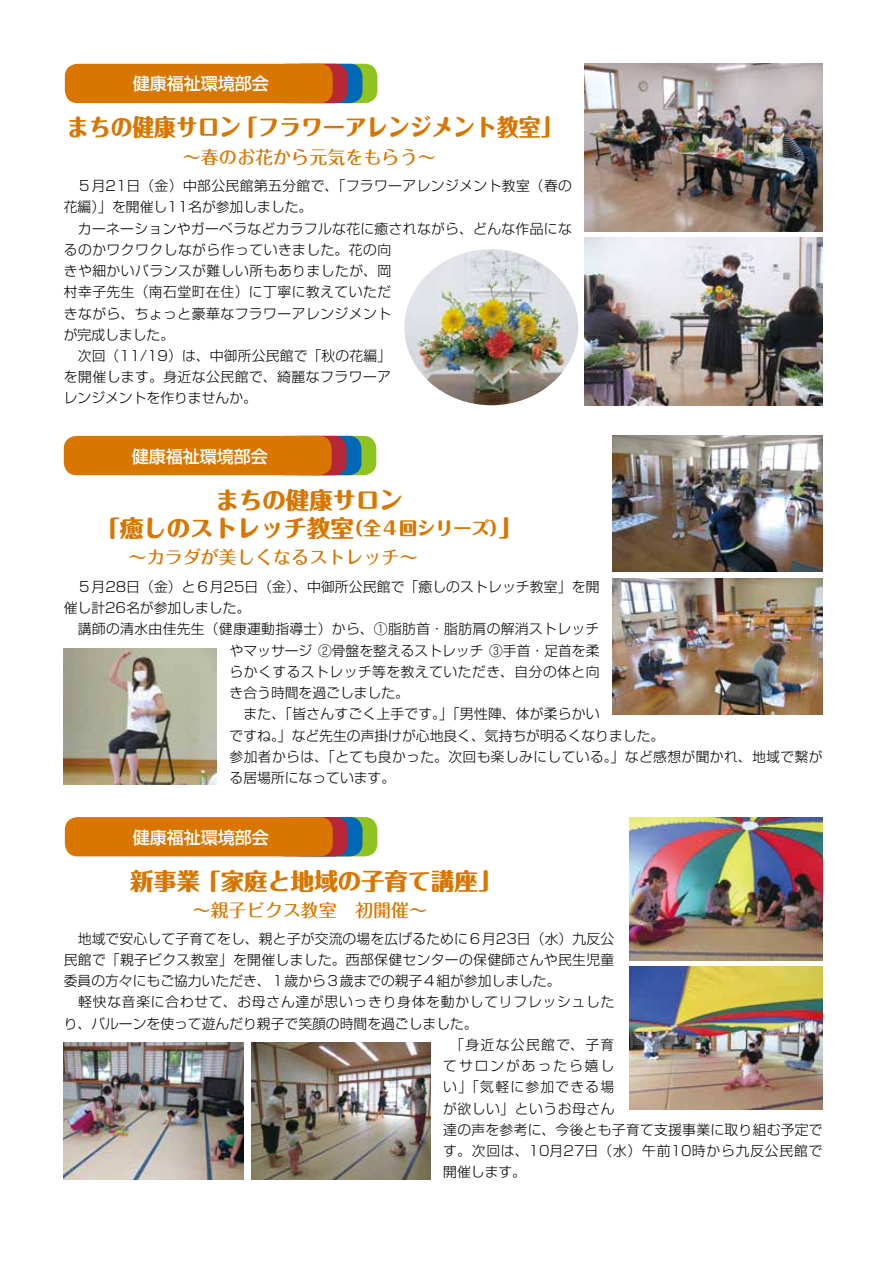
<style>
.page{position:relative;width:893px;height:1263px;background:#fff}
.page>*{position:absolute;margin:0;border:0;box-sizing:border-box;transform-origin:0 0}
.t1{font:800 23.4px/28.7px "Maru Fo Pro";color:#d87600;text-align:center}
.t2{font:800 23.4px "Maru Fo Pro";color:#d87600;scale:.93 1}
.t3{font:500 18px "Maru Fo Pro";color:#d87600}
.t4{font:500 16.95px "Shin Go Pro";color:#fff}
.t5{font:300 13.8px/21.3px "Shin Go Pro";letter-spacing:.025em;color:#000}
.t6{font:300 13.8px "Shin Go Pro";color:#000}
.t7{font:300 13.8px "Shin Go Pro";letter-spacing:.055em;color:#000}
.t8{font:300 13.8px "Shin Go Pro";letter-spacing:.06em;color:#000}
.t9{font:300 13.8px "Shin Go Pro";letter-spacing:.1em;color:#000}
.t10{font:300 13.8px "Shin Go Pro";letter-spacing:.09em;color:#000}
.t11{font:300 13.8px "Shin Go Pro";letter-spacing:.14em;color:#000}
.s1{font-size:18px}
</style>
<div class="page">
<div style="left:303px;top:64px;width:74px;height:39px;background:#8fc31f;border-radius:13px"></div>
<div style="left:288px;top:64px;width:74px;height:39px;background:#0068b7;border-radius:13px"></div>
<div style="left:273px;top:64px;width:75px;height:39px;background:#b72738;border-radius:13px"></div>
<div style="left:65px;top:64px;width:268px;height:39px;background:#d87600;border-radius:13px"></div>
<div style="left:303px;top:817px;width:74px;height:39px;background:#8fc31f;border-radius:13px"></div>
<div style="left:288px;top:817px;width:74px;height:39px;background:#0068b7;border-radius:13px"></div>
<div style="left:273px;top:817px;width:75px;height:39px;background:#b72738;border-radius:13px"></div>
<div style="left:65px;top:817px;width:268px;height:39px;background:#d87600;border-radius:13px"></div>
<img style="left:585px;top:64px;width:238px;height:168px">
<img style="left:585px;top:237px;width:238px;height:168px">
<img style="left:64px;top:1043px;width:179px;height:136px">
<img style="left:251px;top:1043px;width:180px;height:136px">
<img style="left:629px;top:817px;width:194px;height:143px">
<img style="left:629px;top:966px;width:194px;height:144px">
<div style="left:302px;top:436px;width:74px;height:39px;background:#8fc31f;border-radius:13px"></div>
<div style="left:287px;top:436px;width:74px;height:39px;background:#0068b7;border-radius:13px"></div>
<div style="left:272px;top:436px;width:75px;height:39px;background:#b72738;border-radius:13px"></div>
<div style="left:64px;top:436px;width:268px;height:39px;background:#d87600;border-radius:13px"></div>
<img style="left:612px;top:436px;width:211px;height:136px">
<img style="left:612px;top:579px;width:211px;height:136px">
<img style="left:64px;top:648px;width:153px;height:137px">
<img style="left:404px;top:249px;width:174px;height:156px">
<p class="t4" style="left:133px;top:70px;width:138px">健康福祉環境部会</p>
<h1 class="t2" style="left:67px;top:109px;width:534px">まちの健康サロン「フラワーアレンジメント教室」</h1>
<h2 class="t3" style="left:183px;top:143px;width:254px">～春のお花から元気をもらう～</h2>
<p class="t5" style="left:64px;top:174px;width:510px">　５月21日（金）中部公民館第五分館で、「フラワーアレンジメント教室（春の花編）」を開催し11名が参加しました。<br>　カーネーションやガーベラなどカラフルな花に癒されながら、どんな作品になるのかワクワクしながら作っていきました。花の向<br>きや細かいバランスが難しい所もありましたが、岡<br>村幸子先生（南石堂町在住）に丁寧に教えていただ<br>きながら、ちょっと豪華なフラワーアレンジメント<br>が完成しました。<br>　次回（11/19）は、中御所公民館で「秋の花編」<br>を開催します。身近な公民館で、綺麗なフラワーア<br>レンジメントを作りませんか。</p>
<p class="t4" style="left:132px;top:442px;width:138px">健康福祉環境部会</p>
<h1 class="t1" style="left:97px;top:483px;width:427px">まちの健康サロン<br>「癒しのストレッチ教室<span class="s1">（全4回シリーズ）</span>」</h1>
<h2 class="t3" style="left:129px;top:543px;width:291px">～カラダが美しくなるストレッチ～</h2>
<p class="t5" style="left:64px;top:574px;width:537px">　５月28日（金）と６月25日（金）、中御所公民館で「癒しのストレッチ教室」を開</p>
<p class="t6" style="left:64px;top:596px;width:188px">催し計26名が参加しました。</p>
<p class="t5" style="left:64px;top:617px;width:537px">　講師の清水由佳先生（健康運動指導士）から、①脂肪首・脂肪肩の解消ストレッチ</p>
<p class="t6" style="left:230px;top:639px;width:371px">やマッサージ ②骨盤を整えるストレッチ ③手首・足首を柔</p>
<p class="t5" style="left:230px;top:659px;width:371px">らかくするストレッチ等を教えていただき、自分の体と向</p>
<p class="t6" style="left:230px;top:681px;width:181px">き合う時間を過ごしました。</p>
<p class="t5" style="left:230px;top:702px;width:371px">　また、「皆さんすごく上手です。」「男性陣、体が柔らかい</p>
<p class="t6" style="left:230px;top:724px;width:436px">ですね。」など先生の声掛けが心地良く、気持ちが明るくなりました。</p>
<p class="t5" style="left:230px;top:744px;width:594px">参加者からは、「とても良かった。次回も楽しみにしている。」など感想が聞かれ、地域で繋が</p>
<p class="t6" style="left:230px;top:766px;width:167px">る居場所になっています。</p>
<p class="t4" style="left:133px;top:823px;width:138px">健康福祉環境部会</p>
<h1 class="t1" style="left:130px;top:864px;width:373px">新事業 「家庭と地域の子育て講座」</h1>
<h2 class="t3" style="left:192px;top:895px;width:236px">～親子ビクス教室 初開催～</h2>
<p class="t5" style="left:64px;top:926px;width:552px">　地域で安心して子育てをし、親と子が交流の場を広げるために６月23日（水）九反公</p>
<p class="t5" style="left:64px;top:947px;width:552px">民館で「親子ビクス教室」を開催しました。西部保健センターの保健師さんや民生児童</p>
<p class="t6" style="left:64px;top:969px;width:498px">委員の方々にもご協力いただき、１歳から３歳までの親子４組が参加しました。</p>
<p class="t7" style="left:64px;top:991px;width:552px">　軽快な音楽に合わせて、お母さん達が思いっきり身体を動かしてリフレッシュした</p>
<p class="t6" style="left:64px;top:1012px;width:415px">り、バルーンを使って遊んだり親子で笑顔の時間を過ごしました。</p>
<p class="t9" style="left:443px;top:1033px;width:173px">　「身近な公民館で、子育</p>
<p class="t11" style="left:443px;top:1054px;width:173px">てサロンがあったら嬉し</p>
<p class="t10" style="left:443px;top:1076px;width:173px">い」「気軽に参加できる場</p>
<p class="t5" style="left:443px;top:1096px;width:173px">が欲しい」というお母さん</p>
<p class="t5" style="left:443px;top:1117px;width:381px">達の声を参考に、今後とも子育て支援事業に取り組む予定で</p>
<p class="t8" style="left:443px;top:1139px;width:381px">す。次回は、10月27日（水）午前10時から九反公民館で</p>
<p class="t5" style="left:443px;top:1160px;width:84px">開催します。</p>
</div>
